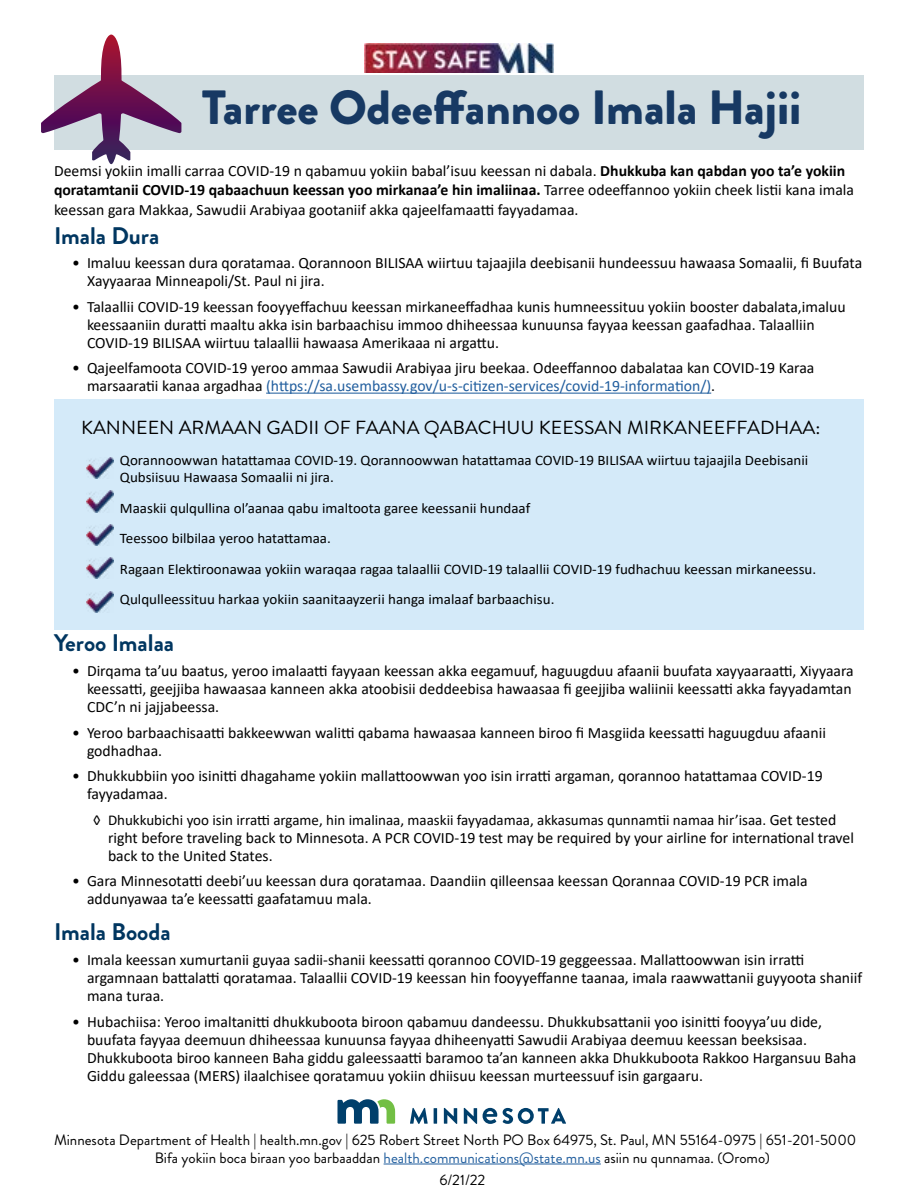
<style>
.page{position:relative;width:918px;height:1188px;background:#fff}
.page>*{position:absolute;margin:0;border:0;box-sizing:border-box;transform-origin:0 0}
.H1_-_Bold{font:900 48px "Brandon Grotesque";color:#173963}
.t1{font:700 24px "Brandon Grotesque";color:#003660}
.t2{font:18.9px "Brandon Grotesque";color:#000}
.Bullets{font:15.75px/18px "Calibri";color:#000}
.body{font:15.75px/19.4px "Calibri";color:#000}
.body_10{font:15px "Brandon Grotesque";color:#000}
.t3{font:15px "Calibri";color:#000}
.body-2{font:14.55px/17.4px "Calibri";color:#000}
.s1{font-weight:700}
.s2{color:#215e9e}
.s3{font-size:15.75px}
</style>
<div class="page">
<img style="left:364px;top:44px;width:190px;height:29px">
<div style="left:54px;top:76px;width:810px;height:74px;background:#d1dde1"></div>
<div style="left:54px;top:400px;width:810px;height:230px;background:#d4eaf9"></div>
<img style="left:86px;top:457px;width:28px;height:22px">
<img style="left:86px;top:491px;width:28px;height:21px">
<img style="left:86px;top:524px;width:28px;height:21px">
<hr style="left:384px;top:1164px;width:217px;height:1px;background:#215e9e">
<svg style="left:338px;top:1099px;width:57px;height:25px"></svg>
<svg style="left:410px;top:1108px;width:18px;height:16px"></svg>
<hr style="left:434px;top:1108px;width:3px;height:16px;background:#003f6b">
<svg style="left:444px;top:1108px;width:13px;height:16px"></svg>
<svg style="left:464px;top:1108px;width:13px;height:16px"></svg>
<svg style="left:503px;top:1108px;width:63px;height:16px"></svg>
<svg style="left:483px;top:1108px;width:14px;height:16px"></svg>
<img style="left:86px;top:558px;width:28px;height:21px">
<svg style="left:41px;top:35px;width:140px;height:129px"></svg>
<img style="left:86px;top:591px;width:28px;height:21px">
<hr style="left:266px;top:393px;width:445px;height:1px;background:#215e9e">
<h1 class="H1_-_Bold" style="left:202px;top:74px;width:601px">Tarree Odeeffannoo Imala Hajii</h1>
<p class="body" style="left:54px;top:161px;width:802px">Deemsi yokiin imalli carraa COVID-19 n qabamuu yokiin babal’isuu keessan ni dabala. <span class="s1">Dhukkuba kan qabdan yoo ta’e yokiin qoratamtanii COVID-19 qabaachuun keessan yoo mirkanaa’e hin imaliinaa.</span> Tarree odeeffannoo yokiin cheek listii kana imala keessan gara Makkaa, Sawudii Arabiyaa gootaniif akka qajeelfamaatti fayyadamaa.</p>
<h2 class="t1" style="left:54px;top:219px;width:107px">Imala Dura</h2>
<p class="Bullets" style="left:87px;top:254px;width:777px;text-indent:-15px">• Imaluu keessan dura qoratamaa. Qorannoon BILISAA wiirtuu tajaajila deebisanii hundeessuu hawaasa Somaalii, fi Buufata<br>Xayyaaraa Minneapoli/St. Paul ni jira.</p>
<p class="Bullets" style="left:87px;top:297px;width:760px;text-indent:-15px">• Talaallii COVID-19 keessan fooyyeffachuu keessan mirkaneeffadhaa kunis humneessituu yokiin booster dabalata,imaluu keessaaniin duratti maaltu akka isin barbaachisu immoo dhiheessaa kunuunsa fayyaa keessan gaafadhaa. Talaalliin<br>COVID-19 BILISAA wiirtuu talaallii hawaasa Amerikaaa ni argattu.</p>
<p class="Bullets" style="left:87px;top:359px;width:729px;text-indent:-15px">• Qajeelfamoota COVID-19 yeroo ammaa Sawudii Arabiyaa jiru beekaa. Odeeffannoo dabalataa kan COVID-19 Karaa marsaaratii kanaa argadhaa <span class="s2">(https://sa.usembassy.gov/u-s-citizen-services/covid-19-information/)</span>.</p>
<h3 class="t2" style="left:81px;top:415px;width:741px">KANNEEN ARMAAN GADII OF FAANA QABACHUU KEESSAN MIRKANEEFFADHAA:</h3>
<h3 class="body-2" style="left:120px;top:451px;width:690px">Qorannoowwan hatattamaa COVID-19. Qorannoowwan hatattamaa COVID-19 BILISAA wiirtuu tajaajila Deebisanii<br>Qubsiisuu Hawaasa Somaalii ni jira.</h3>
<h3 class="body-2" style="left:120px;top:499px;width:412px">Maaskii qulqullina ol’aanaa qabu imaltoota garee keessanii hundaaf</h3>
<h3 class="body-2" style="left:120px;top:529px;width:212px">Teessoo bilbilaa yeroo hatattamaa.</h3>
<h3 class="body-2" style="left:120px;top:560px;width:698px">Ragaan Elektiroonawaa yokiin waraqaa ragaa talaallii COVID-19 talaallii COVID-19 fudhachuu keessan mirkaneessu.</h3>
<p class="body-2" style="left:120px;top:591px;width:436px">Qulqulleessituu harkaa yokiin saanitaayzerii hanga imalaaf barbaachisu.</p>
<h2 class="t1" style="left:54px;top:626px;width:122px">Yeroo Imalaa</h2>
<p class="Bullets" style="left:87px;top:661px;width:768px;text-indent:-15px">• Dirqama ta’uu baatus, yeroo imalaatti fayyaan keessan akka eegamuuf, haguugduu afaanii buufata xayyaaraatti, Xiyyaara keessatti, geejjiba hawaasaa kanneen akka atoobisii deddeebisa hawaasaa fi geejjiba waliinii keessatti akka fayyadamtan<br>CDC’n ni jajjabeessa.</p>
<p class="Bullets" style="left:87px;top:723px;width:741px;text-indent:-15px">• Yeroo barbaachisaatti bakkeewwan walitti qabama hawaasaa kanneen biroo fi Masgiida keessatti haguugduu afaanii godhadhaa.</p>
<p class="Bullets" style="left:87px;top:766px;width:737px;text-indent:-15px">• Dhukkubbiin yoo isinitti dhagahame yokiin mallattoowwan yoo isin irratti argaman, qorannoo hatattamaa COVID-19 fayyadamaa.</p>
<p class="t3" style="left:93px;top:809px;width:745px">◊ Dhukkubichi yoo isin irratti argame, hin imalinaa, maaskii fayyadamaa, akkasumas qunnamtii namaa hir’isaa. <span class="s3">Get tested</span></p>
<p class="Bullets" style="left:108px;top:828px;width:748px">right before traveling back to Minnesota. A PCR COVID-19 test may be required by your airline for international travel back to the United States.</p>
<p class="Bullets" style="left:87px;top:871px;width:722px;text-indent:-15px">• Gara Minnesotatti deebi’uu keessan dura qoratamaa. Daandiin qilleensaa keessan Qorannaa COVID-19 PCR imala addunyawaa ta’e keessatti gaafatamuu mala.</p>
<h2 class="t1" style="left:54px;top:915px;width:118px">Imala Booda</h2>
<p class="Bullets" style="left:87px;top:950px;width:777px;text-indent:-15px">• Imala keessan xumurtanii guyaa sadii-shanii keessatti qorannoo COVID-19 geggeessaa. Mallattoowwan isin irratti argamnaan battalatti qoratamaa. Talaallii COVID-19 keessan hin fooyyeffanne taanaa, imala raawwattanii guyyoota shaniif mana turaa.</p>
<p class="Bullets" style="left:87px;top:1012px;width:771px;text-indent:-15px">• Hubachiisa: Yeroo imaltanitti dhukkuboota biroon qabamuu dandeessu. Dhukkubsattanii yoo isinitti fooyya’uu dide, buufata fayyaa deemuun dhiheessaa kunuunsa fayyaa dhiheenyatti Sawudii Arabiyaa deemuu keessan beeksisaa.<br>Dhukkuboota biroo kanneen Baha giddu galeessaatti baramoo ta’an kanneen akka Dhukkuboota Rakkoo Hargansuu Baha Giddu galeessaa (MERS) ilaalchisee qoratamuu yokiin dhiisuu keessan murteessuuf isin gargaaru.</p>
<p class="body_10" style="left:54px;top:1129px;width:804px">Minnesota Department of Health | health.mn.gov | 625 Robert Street North PO Box 64975, St. Paul, MN 55164-0975 | 651-201-5000</p>
<p class="body_10" style="left:155px;top:1147px;width:617px">Bifa yokiin boca biraan yoo barbaaddan <span class="s2">health.communications@state.mn.us</span> asiin nu qunnamaa. (Oromo)</p>
<p class="body_10" style="left:439px;top:1170px;width:47px">6/21/22</p>
</div>
